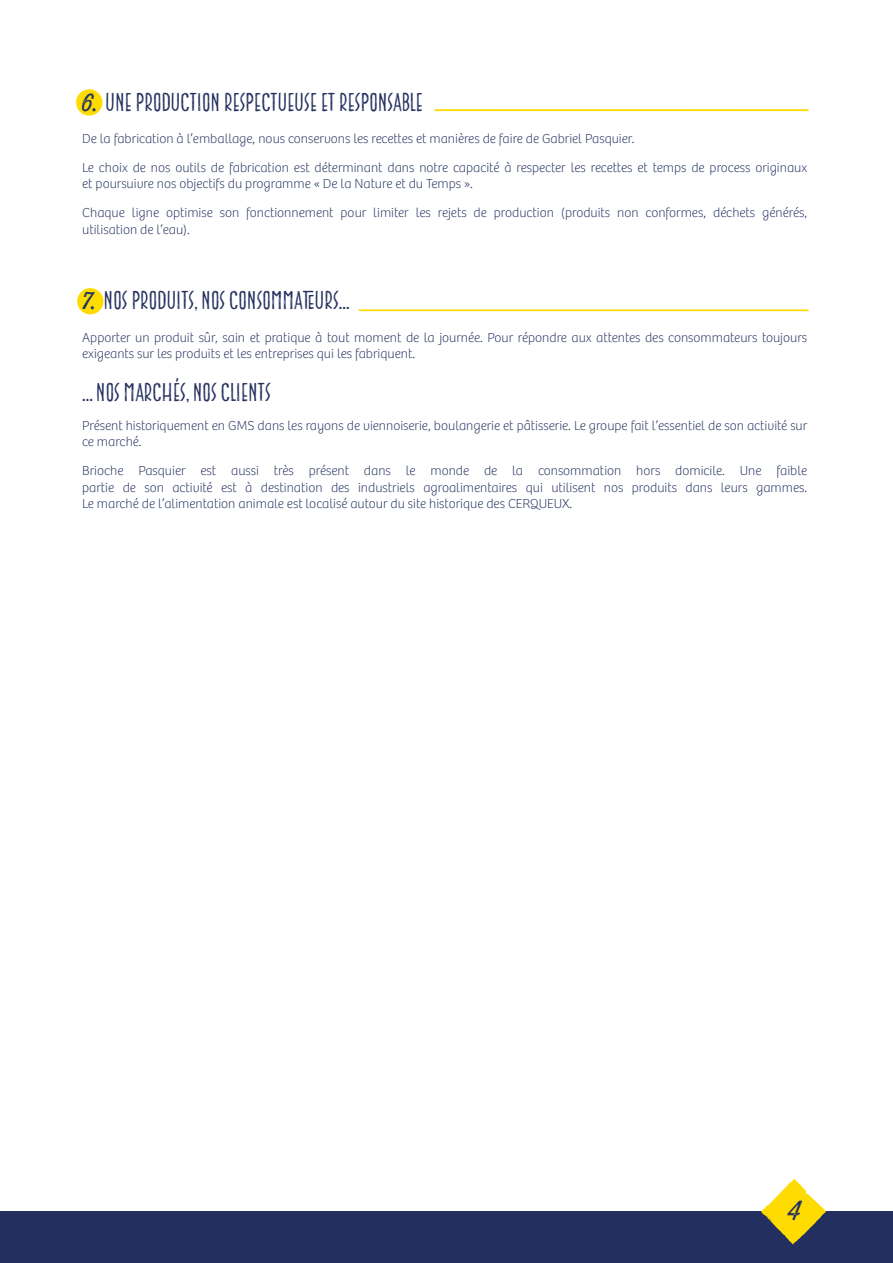
<style>
.page{position:relative;width:893px;height:1263px;background:#fff}
.page>*{position:absolute;margin:0;border:0;box-sizing:border-box;transform-origin:0 0}
.t1{font:30.9px "Gianduja Script";color:#232f5e}
.t2{font:27px "Thirsty Rough Lt One";color:#232f5e}
.t3{font:25.5px "Gianduja Sans";color:#232f5e}
.t4{font:100 13.5px/16.2px "Bree";color:#232f5e}
.s1{font-family:"Thirsty Rough Lt One";font-size:24px;color:#1f3263}
</style>
<div class="page">
<div style="left:77px;top:288px;width:26px;height:26px;background:#ffdc01;border-radius:50%"></div>
<div style="left:76px;top:89px;width:26px;height:27px;background:#ffdc01;border-radius:50%"></div>
<div style="left:0;top:1211px;width:893px;height:52px;background:#232f5e"></div>
<svg style="left:761px;top:1179px;width:65px;height:65px"></svg>
<svg style="left:434px;top:109px;width:375px;height:2px"></svg>
<svg style="left:358px;top:309px;width:451px;height:2px"></svg>
<p class="t3" style="left:82px;top:87px;width:342px"><span class="s1">6.</span> UNE PRODUCTION RESPECTUEUSE ET RESPONSABLE</p>
<p class="t4" style="left:82px;top:131px;width:554px">De la fabrication à l’emballage, nous conservons les recettes et manières de faire de Gabriel Pasquier.</p>
<p class="t4" style="left:82px;top:160px;width:726px">Le choix de nos outils de fabrication est déterminant dans notre capacité à respecter les recettes et temps de process originaux et poursuivre nos objectifs du programme « De la Nature et du Temps ».</p>
<p class="t4" style="left:82px;top:205px;width:727px">Chaque ligne optimise son fonctionnement pour limiter les rejets de production (produits non conformes, déchets générés, utilisation de l’eau).</p>
<p class="t3" style="left:82px;top:285px;width:269px"><span class="s1">7.</span> NOS PRODUITS, NOS CONSOMMATEURS...</p>
<p class="t4" style="left:82px;top:329px;width:726px">Apporter un produit sûr, sain et pratique à tout moment de la journée. Pour répondre aux attentes des consommateurs toujours exigeants sur les produits et les entreprises qui les fabriquent.</p>
<p class="t3" style="left:82px;top:377px;width:190px">...NOS MARCHÉS, NOS CLIENTS</p>
<p class="t4" style="left:82px;top:418px;width:727px">Présent historiquement en GMS dans les rayons de viennoiserie, boulangerie et pâtisserie. Le groupe fait l’essentiel de son activité sur ce marché.</p>
<p class="t4" style="left:82px;top:463px;width:726px;text-align:justify">Brioche Pasquier est aussi très présent dans le monde de la consommation hors domicile. Une faible partie de son activité est à destination des industriels agroalimentaires qui utilisent nos produits dans leurs gammes.<br>Le marché de l’alimentation animale est localisé autour du site historique des CERQUEUX.</p>
<p class="t2" style="left:788px;top:1191px;width:15px">4</p>
<p class="t1" style="left:783px;top:1192px;width:16px">1</p>
</div>
